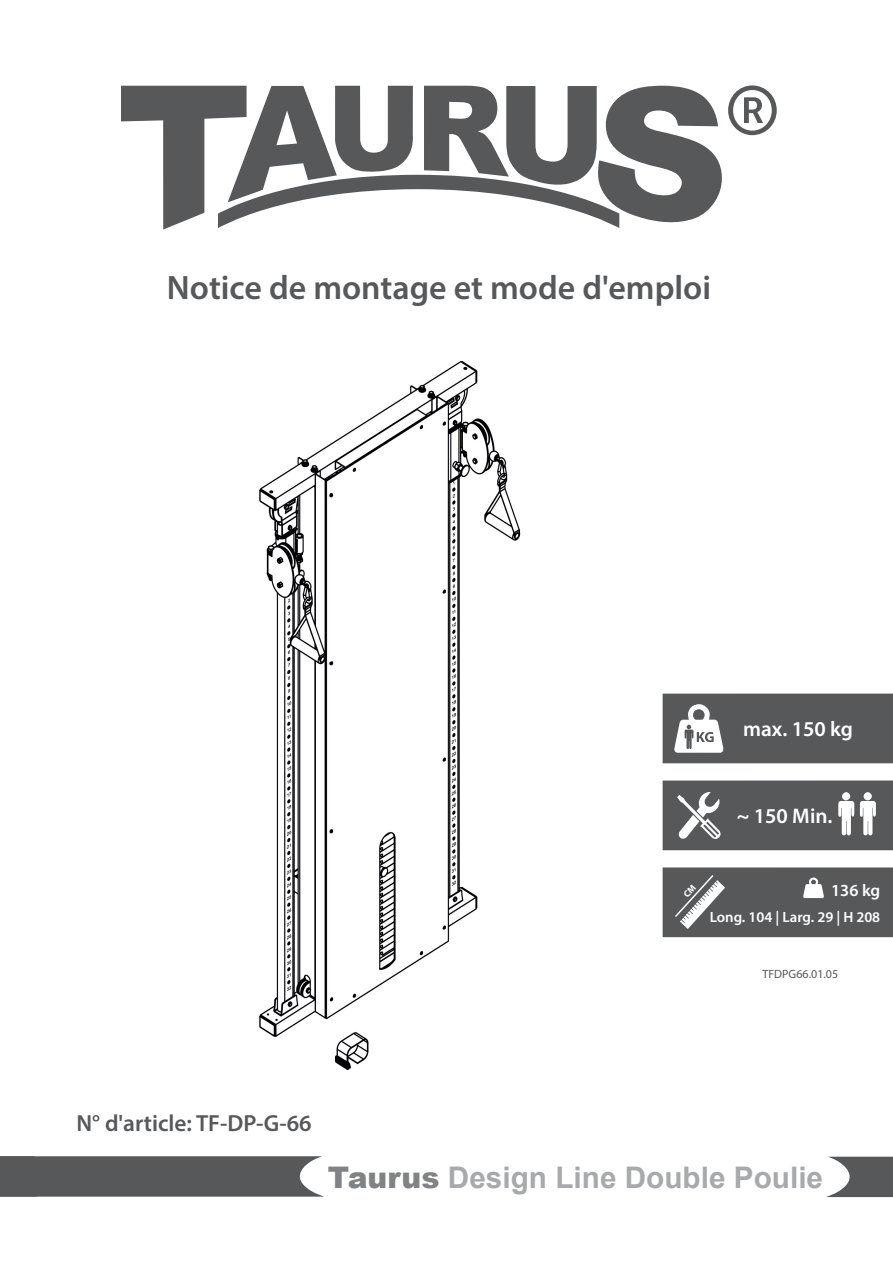
<style>
.page{position:relative;width:893px;height:1263px;background:#fff}
.page>*{position:absolute;margin:0;border:0;box-sizing:border-box;transform-origin:0 0}
.Einf__Abs{font:600 33.9px "Myriad Pro";color:#57585a}
.Taurus_Footer_DB{font:700 29.7px "Arial";color:#a8a9ad}
.Einf__Abs-2{font:600 23.4px "Myriad Pro";color:#57585a}
.Einf__Abs-3{font:600 21.15px "Myriad Pro";color:#fff}
.Einf__Abs-4{font:600 16.95px "Myriad Pro";color:#fff}
.Einf__Abs-5{font:600 14.85px "Myriad Pro";color:#fff}
.t1{font:12px "Myriad Pro";color:#57585a}
.s1{font-weight:900;color:#808285}
</style>
<div class="page">
<img style="left:259px;top:360px;width:262px;height:709px">
<svg style="left:121px;top:86px;width:601px;height:144px"></svg>
<svg style="left:728px;top:85px;width:49px;height:50px"></svg>
<svg style="left:826px;top:1157px;width:67px;height:40px"></svg>
<svg style="left:0;top:1156px;width:324px;height:41px;background:#616264"></svg>
<div style="left:663px;top:694px;width:230px;height:69px;background:#57585a"></div>
<div style="left:663px;top:780px;width:230px;height:70px;background:#57585a"></div>
<div style="left:663px;top:867px;width:230px;height:70px;background:#57585a"></div>
<svg style="left:674px;top:704px;width:49px;height:49px"></svg>
<svg style="left:677px;top:792px;width:44px;height:47px"></svg>
<svg style="left:838px;top:792px;width:16px;height:43px"></svg>
<svg style="left:860px;top:792px;width:16px;height:43px"></svg>
<svg style="left:803px;top:877px;width:21px;height:21px"></svg>
<svg style="left:675px;top:875px;width:50px;height:54px"></svg>
<p class="Einf__Abs" style="left:167px;top:266px;width:546px">Notice de montage et mode d'emploi</p>
<p class="Einf__Abs-3" style="left:743px;top:716px;width:111px">max. 150 kg</p>
<p class="Einf__Abs-3" style="left:737px;top:803px;width:97px">~ 150 Min.</p>
<p class="Einf__Abs-4" style="left:831px;top:880px;width:51px">136 kg</p>
<p class="Einf__Abs-5" style="left:710px;top:907px;width:172px">Long. 104 | Larg. 29 | H 208</p>
<p class="t1" style="left:762px;top:967px;width:77px">TFDPG66.01.05</p>
<p class="Einf__Abs-2" style="left:77px;top:1108px;width:237px">N° d'article: TF-DP-G-66</p>
<p class="Taurus_Footer_DB" style="left:328px;top:1156px;width:497px"><span class="s1">Taurus</span> Design Line Double Poulie</p>
</div>
